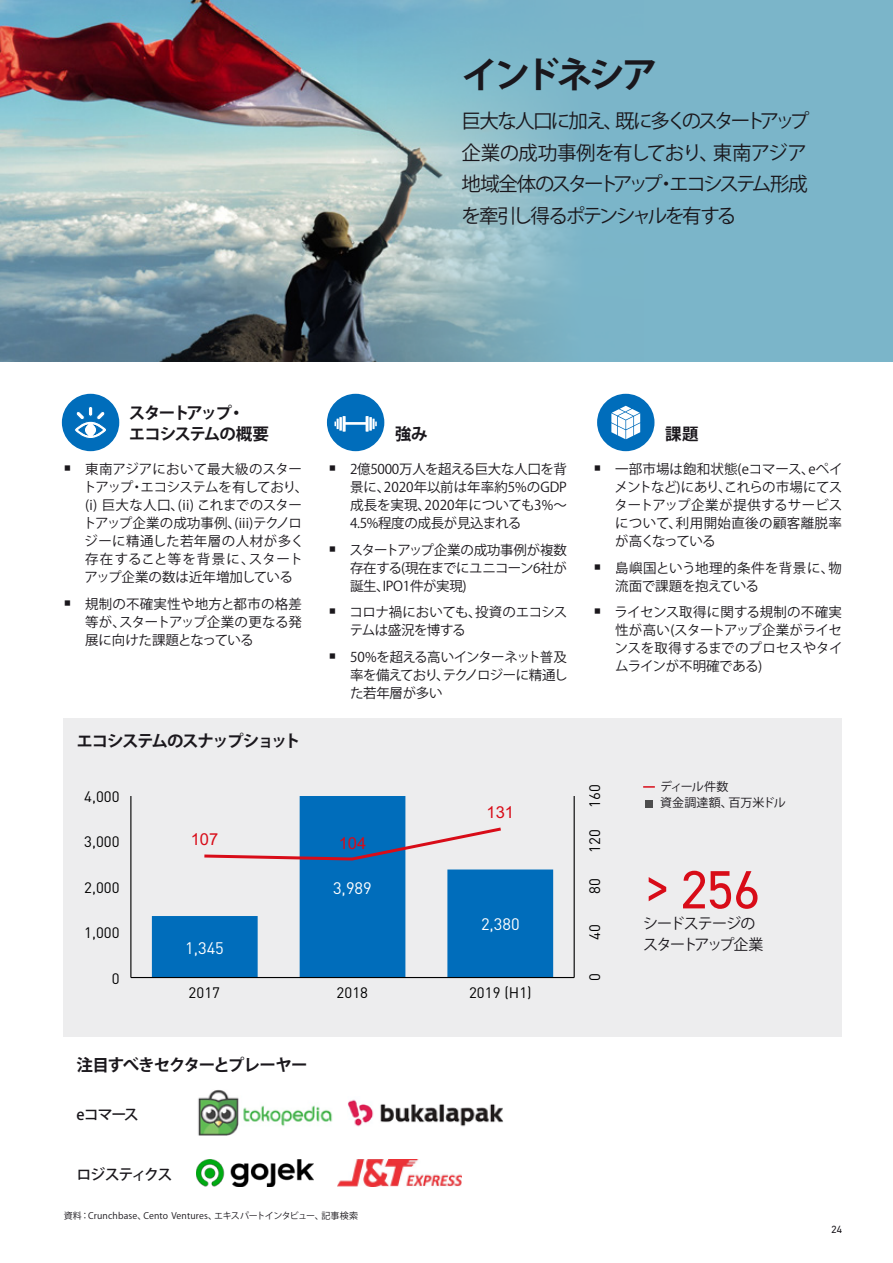
<style>
.page{position:relative;width:893px;height:1263px;background:#fff}
.page>*{position:absolute;margin:0;border:0;box-sizing:border-box;transform-origin:0 0}
.t1{font:54px "DIN2014";color:#d80c18}
.t2{font:700 36px "Koz Go Pr 6 N";letter-spacing:-.095em;color:#1a171c}
.t3{font:19.5px/31.5px "Koz Go Pr 6 N";letter-spacing:-.11em;color:#1a171c}
.t4{font:700 16.5px/21px "Koz Go Pr 6 N";letter-spacing:-.085em;color:#1a171c}
.t5{font:700 16.5px "Koz Go Pr 6 N";letter-spacing:-.065em;color:#1a171c}
.t6{font:16.5px "DIN Pro";color:#fff}
.t7{font:16.5px "Arial";color:#d80c18}
.t8{font:15px "DIN Pro";letter-spacing:.005em;color:#000}
.t9{font:15px/21px "Koz Go Pr 6 N";letter-spacing:-.085em;color:#1a171c}
.t10{font:500 15px "Koz Go Pr 6 N";letter-spacing:-.095em;color:#1a171c}
.t11{font:13.5px/18px "Koz Go Pr 6 N";letter-spacing:-.015em;color:#1a171c;text-align:justify}
.t12{font:13.5px/18px "Koz Go Pr 6 N";letter-spacing:-.035em;color:#1a171c}
.t13{font:12px/16.5px "Koz Go Pr 6 N";letter-spacing:.005em;color:#1a171c}
.t14{font:10.5px "DIN2014";color:#1a171c}
.t15{font:9px "Koz Go Pr 6 N";letter-spacing:.01em;color:#1a171c}
</style>
<div class="page">
<div style="left:251px;top:0;width:642px;height:361px;background:#7bb5c9"></div>
<img style="left:0;top:0;width:567px;height:361px">
<div style="left:64px;top:718px;width:778px;height:318px;background:#ededee"></div>
<div style="left:327px;top:394px;width:57px;height:57px;background:#006dbb;border-radius:50%"></div>
<svg style="left:334px;top:416px;width:43px;height:16px"></svg>
<div style="left:597px;top:394px;width:57px;height:57px;background:#006dbb;border-radius:50%"></div>
<svg style="left:611px;top:406px;width:29px;height:33px"></svg>
<img style="left:198px;top:1090px;width:135px;height:45px">
<img style="left:348px;top:1099px;width:155px;height:28px">
<img style="left:196px;top:1159px;width:117px;height:28px">
<img style="left:338px;top:1160px;width:123px;height:26px">
<div style="left:645px;top:800px;width:8px;height:7px;background:#4d4d4d"></div>
<svg style="left:643px;top:786px;width:12px;height:2px"></svg>
<div style="left:62px;top:394px;width:57px;height:57px;background:#006dbb;border-radius:50%"></div>
<div style="left:88px;top:406px;width:5px;height:10px;background:#fff;border-radius:2px"></div>
<div style="left:88px;top:406px;width:5px;height:11px;border:1px solid #006dbb;border-radius:2px"></div>
<svg style="left:75px;top:410px;width:31px;height:29px"></svg>
<svg style="left:152px;top:796px;width:401px;height:181px;fill:#006dbb"></svg>
<hr style="left:574px;top:796px;width:1px;height:181px;background:#000">
<hr style="left:130px;top:796px;width:1px;height:181px;background:#000">
<hr style="left:131px;top:977px;width:443px;height:1px;background:#000">
<svg style="left:201px;top:825px;width:303px;height:37px"></svg>
<h2 class="t2" style="left:461px;top:55px;width:198px">インドネシア</h2>
<h3 class="t3" style="left:461px;top:106px;width:350px">巨大な人口に加え、既に多くのスタートアップ企業の成功事例を有しており、東南アジア地域全体のスタートアップ・エコシステム形成を牽引し得るポテンシャルを有する</h3>
<p class="t4" style="left:129px;top:403px;width:141px">スタートアップ・<br>エコシステムの概要</p>
<p class="t11" style="left:83px;top:461px;width:227px;text-align:left">東南アジアにおいて最大級のスタートアップ・エコシステムを有しており、(i) 巨大な人口、(ii) これまでのスタートアップ企業の成功事例、(iii)テクノロジーに精通した若年層の人材が多く存在すること等を背景に、スタートアップ企業の数は近年増加している</p>
<p class="t11" style="left:85px;top:595px;width:218px">規制の不確実性や地方と都市の格差等が、スタートアップ企業の更なる発展に向けた課題となっている</p>
<p class="t4" style="left:77px;top:730px;width:226px">エコシステムのスナップショット</p>
<p class="t8" style="left:84px;top:786px;width:37px">4,000</p>
<p class="t4" style="left:395px;top:423px;width:34px">強み</p>
<p class="t4" style="left:665px;top:423px;width:35px">課題</p>
<p class="t11" style="left:350px;top:461px;width:218px">2億5000万人を超える巨大な人口を背景に、2020年以前は年率約5%のGDP成長を実現、2020年についても3%～4.5%程度の成長が見込まれる</p>
<p class="t11" style="left:350px;top:541px;width:219px">スタートアップ企業の成功事例が複数存在する(現在までにユニコーン6社が誕生、IPO1件が実現)</p>
<p class="t12" style="left:350px;top:604px;width:219px">コロナ禍においても、投資のエコシステムは盛況を博する</p>
<p class="t11" style="left:350px;top:648px;width:219px">50%を超える高いインターネット普及率を備えており、テクノロジーに精通した若年層が多い</p>
<p class="t11" style="left:614px;top:461px;width:230px">一部市場は飽和状態(eコマース、eペイメントなど)にあり、これらの市場にてスタートアップ企業が提供するサービスについて、利用開始直後の顧客離脱率が高くなっている</p>
<p class="t11" style="left:615px;top:559px;width:228px">島嶼国という地理的条件を背景に、物流面で課題を抱えている</p>
<p class="t11" style="left:614px;top:604px;width:230px">ライセンス取得に関する規制の不確実性が高い(スタートアップ企業がライセンスを取得するまでのプロセスやタイムラインが不明確である)</p>
<p class="t7" style="left:487px;top:800px;width:29px">131</p>
<p class="t8" style="left:585px;top:808px;width:25px;rotate:-90deg">160</p>
<p class="t13" style="left:660px;top:778px;width:127px">ディール件数<br>資金調達額、百万米ドル</p>
<p class="t8" style="left:84px;top:831px;width:37px">3,000</p>
<p class="t8" style="left:84px;top:877px;width:37px">2,000</p>
<p class="t8" style="left:84px;top:922px;width:37px">1,000</p>
<p class="t8" style="left:112px;top:968px;width:9px">0</p>
<p class="t7" style="left:191px;top:827px;width:29px">107</p>
<p class="t7" style="left:339px;top:831px;width:29px">104</p>
<p class="t6" style="left:185px;top:937px;width:40px">1,345</p>
<p class="t6" style="left:333px;top:877px;width:40px">3,989</p>
<p class="t6" style="left:481px;top:913px;width:40px">2,380</p>
<p class="t8" style="left:189px;top:982px;width:33px">2017</p>
<p class="t8" style="left:337px;top:982px;width:33px">2018</p>
<p class="t8" style="left:469px;top:982px;width:64px">2019 (H1)</p>
<p class="t5" style="left:77px;top:1055px;width:233px">注目すべきセクターとプレーヤー</p>
<p class="t10" style="left:77px;top:1106px;width:64px">eコマース</p>
<p class="t10" style="left:77px;top:1166px;width:97px">ロジスティクス</p>
<p class="t15" style="left:64px;top:1211px;width:296px">資料：Crunchbase、Cento Ventures、エキスパートインタビュー、記事検索</p>
<p class="t8" style="left:585px;top:853px;width:25px;rotate:-90deg">120</p>
<p class="t8" style="left:585px;top:894px;width:17px;rotate:-90deg">80</p>
<p class="t8" style="left:585px;top:940px;width:17px;rotate:-90deg">40</p>
<p class="t8" style="left:585px;top:981px;width:9px;rotate:-90deg">0</p>
<h1 class="t1" style="left:643px;top:856px;width:119px">&gt; 256</h1>
<p class="t9" style="left:643px;top:914px;width:159px">シードステージの　　　スタートアップ企業</p>
<p class="t14" style="left:831px;top:1223px;width:12px">24</p>
</div>
